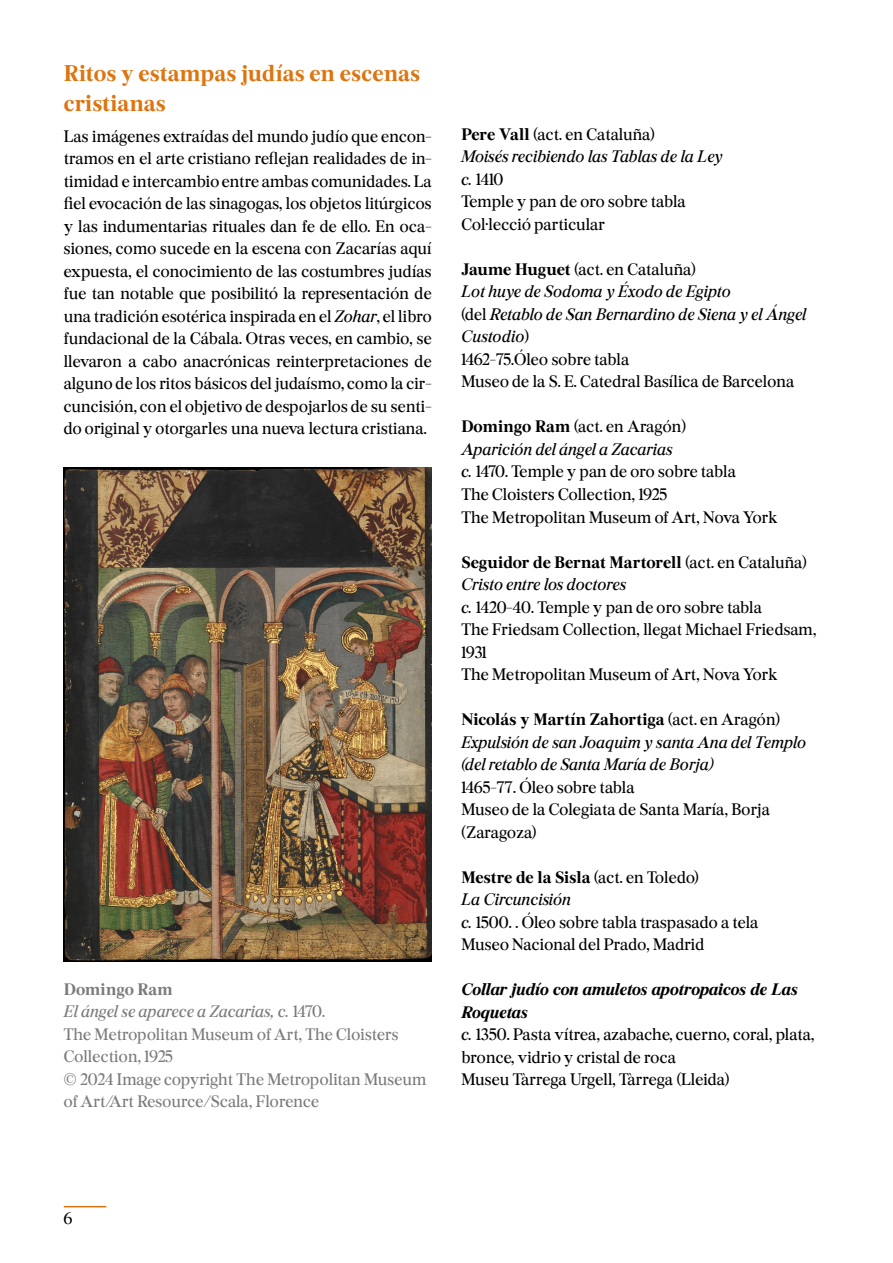
<style>
.page{position:relative;width:893px;height:1263px;background:#fff}
.page>*{position:absolute;margin:0;border:0;box-sizing:border-box;transform-origin:0 0}
.Subtitolar_2{font:700 22.5px/30px "Burgess Pro";letter-spacing:.01em;color:#de740f}
.Texte_3{font:16.5px/22.5px "Burgess Pro";letter-spacing:.005em;color:#000}
.Texte_2{font:16.5px/22.5px "Burgess Pro";letter-spacing:.005em;color:#000;text-align:justify}
.Texte_3-2{font:italic 16.5px/22.5px "Burgess Pro";letter-spacing:.02em;color:#000}
.Texte_3-3{font:16.5px/22.5px "Burgess Pro";letter-spacing:.005em;color:#7c7b7b}
.Texte_3-4{font:700 16.5px "Burgess Pro";color:#000}
.Texte_3-5{font:italic 700 16.5px/22.5px "Burgess Pro";letter-spacing:-.005em;color:#000}
.Texte_3-6{font:italic 16.5px "Burgess Pro";letter-spacing:.03em;color:#7c7b7b}
.t1{font:700 16.5px "Burgess Pro";color:#7c7b7b}
.s1{font-style:italic}
.s2{font-style:normal}
.s3{font-weight:700}
.s4{font-weight:400}
</style>
<div class="page">
<hr style="left:64px;top:1206px;width:42px;height:1px;background:#de740f">
<img style="left:64px;top:468px;width:368px;height:493px">
<p class="Subtitolar_2" style="left:64px;top:59px;width:358px">Ritos y estampas judías en escenas cristianas</p>
<p class="Texte_2" style="left:64px;top:125px;width:369px">Las imágenes extraídas del mundo judío que encon&shy;tramos en el arte cristiano reflejan realidades de in&shy;timidad e intercambio entre ambas comunidades. La fiel evocación de las sinagogas, los objetos litúrgicos y las indumentarias rituales dan fe de ello. En oca&shy;siones, como sucede en la escena con Zacarías aquí expuesta, el conocimiento de las costumbres judías fue tan notable que posibilitó la representación de una tradición esotérica inspirada en el <span class="s1">Zohar</span>, el libro fundacional de la Cábala. Otras veces, en cambio, se llevaron a cabo anacrónicas reinterpretaciones de alguno de los ritos básicos del judaísmo, como la cir&shy;cuncisión, con el objetivo de despojarlos de su senti&shy;do original y otorgarles una nueva lectura cristiana.</p>
<p class="t1" style="left:64px;top:979px;width:111px">Domingo Ram</p>
<p class="Texte_3-6" style="left:64px;top:1001px;width:263px">El ángel se aparece a Zacarias, c. <span class="s2">1470.</span></p>
<p class="Texte_3-3" style="left:64px;top:1023px;width:336px">The Metropolitan Museum of Art, The Cloisters<br>Collection, 1925</p>
<p class="Texte_3-3" style="left:64px;top:1068px;width:364px">© 2024 Image copyright The Metropolitan Museum of Art/Art Resource/Scala, Florence</p>
<p class="Texte_3" style="left:461px;top:124px;width:195px"><span class="s3">Pere Vall</span> (act. en Cataluña)</p>
<p class="Texte_3-2" style="left:461px;top:146px;width:262px">Moisés recibiendo las Tablas de la Ley</p>
<p class="Texte_3" style="left:461px;top:169px;width:44px"><span class="s1">c.</span> 1410</p>
<p class="Texte_3" style="left:461px;top:191px;width:226px">Temple y pan de oro sobre tabla</p>
<p class="Texte_3" style="left:461px;top:214px;width:145px">Col·lecció particular</p>
<p class="Texte_3" style="left:461px;top:259px;width:236px"><span class="s3">Jaume Huguet</span> (act. en Cataluña)</p>
<p class="Texte_3-2" style="left:461px;top:281px;width:271px">Lot huye de Sodoma y Éxodo de Egipto</p>
<p class="Texte_3-2" style="left:461px;top:303px;width:346px"><span class="s2">(del</span> Retablo de San Bernardino de Siena y el Ángel<br>Custodio<span class="s2">)</span></p>
<p class="Texte_3" style="left:461px;top:349px;width:169px">1462-75.Óleo sobre tabla</p>
<p class="Texte_3" style="left:461px;top:371px;width:334px">Museo de la S. E. Catedral Basílica de Barcelona</p>
<p class="Texte_3" style="left:461px;top:416px;width:226px"><span class="s3">Domingo Ram</span> (act. en Aragón)</p>
<p class="Texte_3-2" style="left:461px;top:438px;width:213px">Aparición del ángel a Zacarias</p>
<p class="Texte_3" style="left:461px;top:461px;width:276px"><span class="s1">c.</span> 1470. Temple y pan de oro sobre tabla</p>
<p class="Texte_3" style="left:461px;top:484px;width:207px">The Cloisters Collection, 1925</p>
<p class="Texte_3" style="left:461px;top:506px;width:318px">The Metropolitan Museum of Art, Nova York</p>
<p class="Texte_3-4" style="left:461px;top:551px;width:347px">Seguidor de Bernat Martorell <span class="s4">(act. en Cataluña)</span></p>
<p class="Texte_3-2" style="left:461px;top:573px;width:166px">Cristo entre los doctores</p>
<p class="Texte_3" style="left:461px;top:596px;width:302px"><span class="s1">c.</span> 1420-40. Temple y pan de oro sobre tabla</p>
<p class="Texte_3" style="left:461px;top:619px;width:356px">The Friedsam Collection, llegat Michael Friedsam,<br>1931</p>
<p class="Texte_3" style="left:461px;top:664px;width:318px">The Metropolitan Museum of Art, Nova York</p>
<p class="Texte_3-4" style="left:461px;top:709px;width:320px">Nicolás y Martín Zahortiga <span class="s4">(act. en Aragón)</span></p>
<p class="Texte_3-2" style="left:461px;top:731px;width:346px">Expulsión de san Joaquim y santa Ana del Templo (del retablo de Santa María de Borja)</p>
<p class="Texte_3" style="left:461px;top:776px;width:175px">1465-77. Óleo sobre tabla</p>
<p class="Texte_3" style="left:461px;top:799px;width:310px">Museo de la Colegiata de Santa María, Borja (Zaragoza)</p>
<p class="Texte_3-4" style="left:461px;top:866px;width:239px">Mestre de la Sisla <span class="s4">(act. en Toledo)</span></p>
<p class="Texte_3-2" style="left:461px;top:888px;width:111px">La Circuncisión</p>
<p class="Texte_3" style="left:461px;top:911px;width:299px"><span class="s1">c.</span> 1500. . Óleo sobre tabla traspasado a tela</p>
<p class="Texte_3" style="left:461px;top:934px;width:245px">Museo Nacional del Prado, Madrid</p>
<p class="Texte_3-5" style="left:461px;top:979px;width:338px">Collar judío con amuletos apotropaicos de Las<br>Roquetas</p>
<p class="Texte_3" style="left:461px;top:1024px;width:355px"><span class="s1">c.</span> 1350. Pasta vítrea, azabache, cuerno, coral, plata, bronce, vidrio y cristal de roca</p>
<p class="Texte_3" style="left:461px;top:1069px;width:270px">Museu Tàrrega Urgell, Tàrrega (Lleida)</p>
<p class="Texte_2" style="left:64px;top:1207px;width:10px">6</p>
</div>
